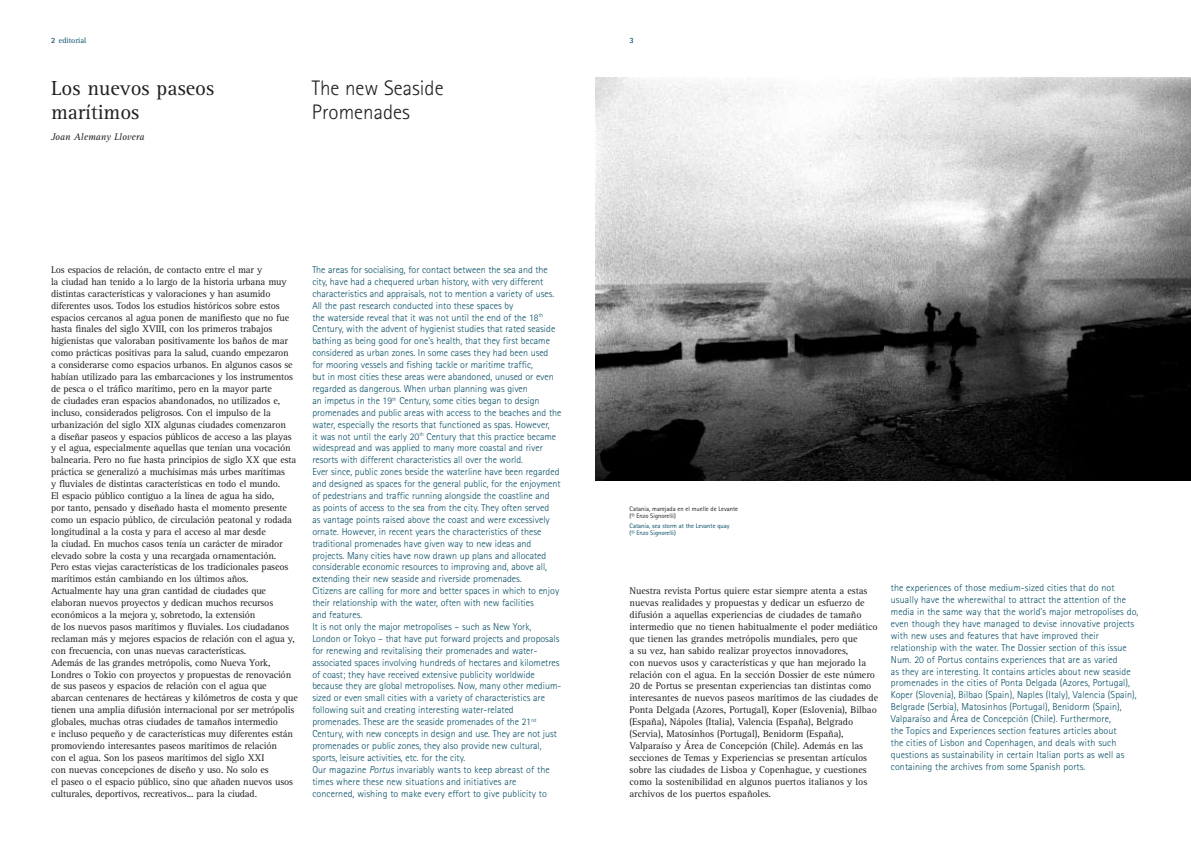
<style>
.page{position:relative;width:1191px;height:851px;background:#fff}
.page>*{position:absolute;margin:0;border:0;box-sizing:border-box;transform-origin:0 0}
.t1{font:21px/24px "Rotis Serif";color:#231f20}
.t2{font:300 21px/24px "Rotis Sans Serif";color:#231f20}
.t3{font:300 10px/11.9px "Rotis Sans Serif";color:#034c64}
.t4{font:10px/11.9px "Rotis Serif";letter-spacing:-.015em;color:#231f20}
.t5{font:italic 10px "Rotis Serif";color:#231f20}
.t6{font:8px "Rotis Serif";color:#034c64}
.t7{font:700 8px "Rotis Sans Serif";color:#034c64}
.t8{font:6.5px/7px "Rotis Sans Serif";color:#231f20}
.t9{font:6.5px/7px "Rotis Sans Serif";color:#034c64}
.s1{font-family:"Rotis Sans Serif";font-weight:700}
.s2{font-style:italic}
</style>
<div class="page">
<img style="left:595px;top:78px;width:596px;height:402px">
<p class="t6" style="left:51px;top:38px;width:37px"><span class="s1">2</span> editorial</p>
<h1 class="t1" style="left:51px;top:79px;width:165px">Los nuevos paseos marítimos</h1>
<p class="t5" style="left:51px;top:134px;width:95px">Joan Alemany Llovera</p>
<h1 class="t2" style="left:312px;top:78px;width:133px">The new Seaside<br>Promenades</h1>
<p class="t4" style="left:51px;top:265px;width:248px">Los espacios de relación, de contacto entre el mar y<br>la ciudad han tenido a lo largo de la historia urbana muy distintas características y valoraciones y han asumido diferentes usos. Todos los estudios históricos sobre estos espacios cercanos al agua ponen de manifiesto que no fue hasta finales del siglo XVIII, con los primeros trabajos higienistas que valoraban positivamente los baños de mar como prácticas positivas para la salud, cuando empezaron<br>a considerarse como espacios urbanos. En algunos casos se habían utilizado para las embarcaciones y los instrumentos de pesca o el tráfico marítimo, pero en la mayor parte<br>de ciudades eran espacios abandonados, no utilizados e, incluso, considerados peligrosos. Con el impulso de la urbanización del siglo XIX algunas ciudades comenzaron<br>a diseñar paseos y espacios públicos de acceso a las playas y el agua, especialmente aquellas que tenían una vocación balnearia. Pero no fue hasta principios de siglo XX que esta práctica se generalizó a muchísimas más urbes marítimas<br>y fluviales de distintas características en todo el mundo.<br>El espacio público contiguo a la línea de agua ha sido,<br>por tanto, pensado y diseñado hasta el momento presente como un espacio público, de circulación peatonal y rodada longitudinal a la costa y para el acceso al mar desde<br>la ciudad. En muchos casos tenía un carácter de mirador elevado sobre la costa y una recargada ornamentación.<br>Pero estas viejas características de los tradicionales paseos marítimos están cambiando en los últimos años.<br>Actualmente hay una gran cantidad de ciudades que elaboran nuevos proyectos y dedican muchos recursos económicos a la mejora y, sobretodo, la extensión<br>de los nuevos pasos marítimos y fluviales. Los ciudadanos reclaman más y mejores espacios de relación con el agua y, con frecuencia, con unas nuevas características.<br>Además de las grandes metrópolis, como Nueva York, Londres o Tokio con proyectos y propuestas de renovación de sus paseos y espacios de relación con el agua que abarcan centenares de hectáreas y kilómetros de costa y que tienen una amplia difusión internacional por ser metrópolis globales, muchas otras ciudades de tamaños intermedio<br>e incluso pequeño y de características muy diferentes están promoviendo interesantes paseos marítimos de relación<br>con el agua. Son los paseos marítimos del siglo XXI<br>con nuevas concepciones de diseño y uso. No solo es<br>el paseo o el espacio público, sino que añaden nuevos usos culturales, deportivos, recreativos... para la ciudad.</p>
<p class="t3" style="left:312px;top:264px;width:250px">The areas for socialising, for contact between the sea and the city, have had a chequered urban history, with very different characteristics and appraisals, not to mention a variety of uses.<br>All the past research conducted into these spaces by<br>the waterside reveal that it was not until the end of the 18<sup>th </sup>Century, with the advent of hygienist studies that rated seaside bathing as being good for one's health, that they first became considered as urban zones. In some cases they had been used for mooring vessels and fishing tackle or maritime traffic,<br>but in most cities these areas were abandoned, unused or even regarded as dangerous. When urban planning was given<br>an impetus in the 19<sup>th</sup> Century, some cities began to design promenades and public areas with access to the beaches and the water, especially the resorts that functioned as spas. However,<br>it was not until the early 20<sup>th</sup> Century that this practice became widespread and was applied to many more coastal and river resorts with different characteristics all over the world.<br>Ever since, public zones beside the waterline have been regarded and designed as spaces for the general public, for the enjoyment of pedestrians and traffic running alongside the coastline and<br>as points of access to the sea from the city. They often served<br>as vantage points raised above the coast and were excessively ornate. However, in recent years the characteristics of these traditional promenades have given way to new ideas and projects. Many cities have now drawn up plans and allocated considerable economic resources to improving and, above all, extending their new seaside and riverside promenades.<br>Citizens are calling for more and better spaces in which to enjoy their relationship with the water, often with new facilities<br>and features.<br>It is not only the major metropolises – such as New York, London or Tokyo – that have put forward projects and proposals for renewing and revitalising their promenades and water&shy;associated spaces involving hundreds of hectares and kilometres of coast; they have received extensive publicity worldwide because they are global metropolises. Now, many other medium&shy;sized or even small cities with a variety of characteristics are following suit and creating interesting water-related promenades. These are the seaside promenades of the 21<sup>rst </sup>Century, with new concepts in design and use. They are not just promenades or public zones, they also provide new cultural, sports, leisure activities, etc. for the city.<br>Our magazine <span class="s2">Portus</span> invariably wants to keep abreast of the times where these new situations and initiatives are<br>concerned, wishing to make every effort to give publicity to</p>
<p class="t7" style="left:629px;top:37px;width:6px">3</p>
<p class="t8" style="left:629px;top:506px;width:110px">Catania, marejada en el muelle de Levante (© Enzo Signorelli)</p>
<p class="t9" style="left:629px;top:523px;width:102px">Catania, sea storm at the Levante quay (© Enzo Signorelli)</p>
<p class="t4" style="left:629px;top:586px;width:250px">Nuestra revista Portus quiere estar siempre atenta a estas nuevas realidades y propuestas y dedicar un esfuerzo de difusión a aquellas experiencias de ciudades de tamaño intermedio que no tienen habitualmente el poder mediático que tienen las grandes metrópolis mundiales, pero que<br>a su vez, han sabido realizar proyectos innovadores,<br>con nuevos usos y características y que han mejorado la relación con el agua. En la sección Dossier de este número 20 de Portus se presentan experiencias tan distintas como interesantes de nuevos paseos marítimos de las ciudades de Ponta Delgada (Azores, Portugal), Koper (Eslovenia), Bilbao (España), Nápoles (Italia), Valencia (España), Belgrado (Servia), Matosinhos (Portugal), Benidorm (España), Valparaíso y Área de Concepción (Chile). Además en las secciones de Temas y Experiencias se presentan artículos sobre las ciudades de Lisboa y Copenhague, y cuestiones como la sostenibilidad en algunos puertos italianos y los archivos de los puertos españoles.</p>
<p class="t3" style="left:891px;top:583px;width:249px">the experiences of those medium-sized cities that do not usually have the wherewithal to attract the attention of the media in the same way that the world's major metropolises do, even though they have managed to devise innovative projects with new uses and features that have improved their relationship with the water. The Dossier section of this issue Num. 20 of Portus contains experiences that are as varied<br>as they are interesting. It contains articles about new seaside promenades in the cities of Ponta Delgada (Azores, Portugal), Koper (Slovenia), Bilbao (Spain), Naples (Italy), Valencia (Spain), Belgrade (Serbia), Matosinhos (Portugal), Benidorm (Spain), Valparaíso and Área de Concepción (Chile). Furthermore,<br>the Topics and Experiences section features articles about<br>the cities of Lisbon and Copenhagen, and deals with such questions as sustainability in certain Italian ports as well as containing the archives from some Spanish ports.</p>
</div>
